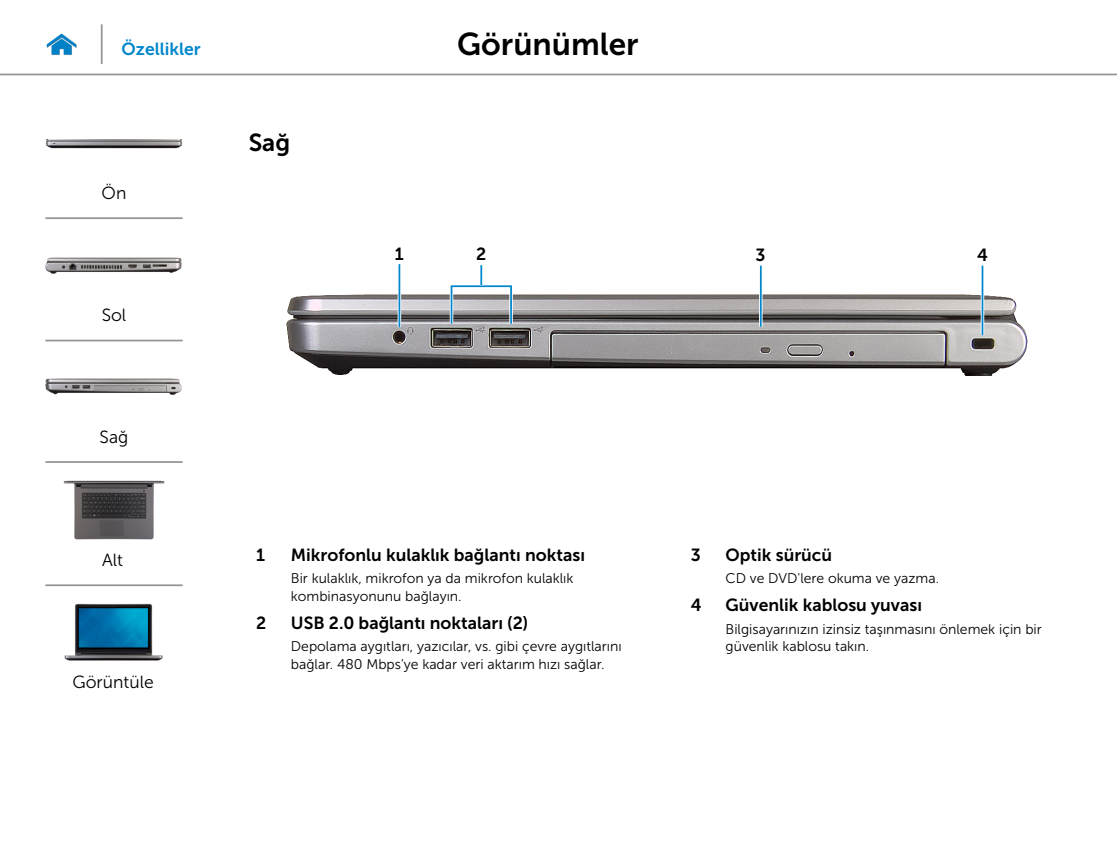
<style>
.page{position:relative;width:1117px;height:844px;background:#fff}
.page>*{position:absolute;margin:0;border:0;box-sizing:border-box;transform-origin:0 0}
.t1{font:31.5px "Museo Sans For Dell 700";color:#000}
.Head2{font:24.5px "Museo Sans For Dell 700";color:#000}
.Callout_Head{font:17.5px "Museo Sans For Dell 700";color:#000}
.t2{font:17.5px "Museo Sans For Dell 300";color:#000}
.t3{font:17.5px "Museo Sans For Dell 700";color:#0087cc}
.Callout-L{font:17.5px "Museo Sans For Dell 700";color:#000}
.Callout_description{font:14px/17.5px "Museo Sans For Dell 300";color:#000}
</style>
<div class="page">
<hr style="left:0;top:74px;width:1116px;height:1px;background:#939598">
<img style="left:46px;top:33px;width:31px;height:23px">
<img style="left:286px;top:287px;width:742px;height:89px">
<svg style="left:397px;top:264px;width:4px;height:63px"></svg>
<hr style="left:398px;top:264px;width:2px;height:63px;background:#0087cc">
<svg style="left:758px;top:265px;width:4px;height:62px"></svg>
<hr style="left:759px;top:265px;width:2px;height:62px;background:#0087cc">
<hr style="left:980px;top:265px;width:3px;height:70px;background:#fff">
<hr style="left:981px;top:265px;width:2px;height:70px;background:#0087cc">
<div style="left:449px;top:284px;width:63px;height:41px;border:4px solid #fff"></div>
<div style="left:450px;top:285px;width:62px;height:39px;border:2px solid #0087cc"></div>
<svg style="left:479px;top:265px;width:4px;height:20px"></svg>
<hr style="left:480px;top:265px;width:2px;height:20px;background:#0087cc">
<hr style="left:101px;top:24px;width:2px;height:40px;background:#939598">
<img style="left:45px;top:139px;width:137px;height:10px">
<img style="left:45px;top:257px;width:137px;height:17px">
<img style="left:45px;top:378px;width:137px;height:17px">
<img style="left:64px;top:480px;width:100px;height:59px">
<img style="left:65px;top:603px;width:98px;height:56px">
<hr style="left:45px;top:217px;width:138px;height:2px;background:#939598">
<hr style="left:45px;top:339px;width:138px;height:2px;background:#939598">
<hr style="left:45px;top:461px;width:138px;height:2px;background:#939598">
<hr style="left:45px;top:584px;width:138px;height:2px;background:#939598">
<p class="t3" style="left:122px;top:39px;width:80px">Özellikler</p>
<h1 class="t1" style="left:457px;top:26px;width:183px">Görünümler</h1>
<p class="t2" style="left:102px;top:183px;width:26px">Ön</p>
<p class="t2" style="left:102px;top:305px;width:26px">Sol</p>
<p class="t2" style="left:100px;top:428px;width:30px">Sağ</p>
<p class="t2" style="left:102px;top:550px;width:22px">Alt</p>
<p class="t2" style="left:72px;top:672px;width:83px">Görüntüle</p>
<p class="Head2" style="left:249px;top:128px;width:43px">Sağ</p>
<p class="Callout-L" style="left:394px;top:244px;width:10px">1</p>
<p class="Callout-L" style="left:476px;top:244px;width:12px">2</p>
<p class="Callout-L" style="left:755px;top:245px;width:12px">3</p>
<p class="Callout-L" style="left:976px;top:245px;width:12px">4</p>
<p class="Callout_Head" style="left:256px;top:544px;width:10px">1</p>
<p class="Callout_Head" style="left:291px;top:544px;width:295px">Mikrofonlu kulaklık bağlantı noktası</p>
<p class="Callout_description" style="left:291px;top:569px;width:284px">Bir kulaklık, mikrofon ya da mikrofon kulaklık kombinasyonunu bağlayın.</p>
<p class="Callout_Head" style="left:256px;top:612px;width:12px">2</p>
<p class="Callout_Head" style="left:291px;top:612px;width:239px">USB 2.0 bağlantı noktaları (2)</p>
<p class="Callout_description" style="left:291px;top:637px;width:332px">Depolama aygıtları, yazıcılar, vs. gibi çevre aygıtlarını bağlar. 480 Mbps'ye kadar veri aktarım hızı sağlar.</p>
<p class="Callout_Head" style="left:690px;top:544px;width:12px">3</p>
<p class="Callout_Head" style="left:725px;top:544px;width:108px">Optik sürücü</p>
<p class="Callout_description" style="left:725px;top:569px;width:215px">CD ve DVD'lere okuma ve yazma.</p>
<p class="Callout_Head" style="left:690px;top:595px;width:12px">4</p>
<p class="Callout_Head" style="left:725px;top:595px;width:198px">Güvenlik kablosu yuvası</p>
<p class="Callout_description" style="left:725px;top:620px;width:318px">Bilgisayarınızın izinsiz taşınmasını önlemek için bir güvenlik kablosu takın.</p>
</div>
